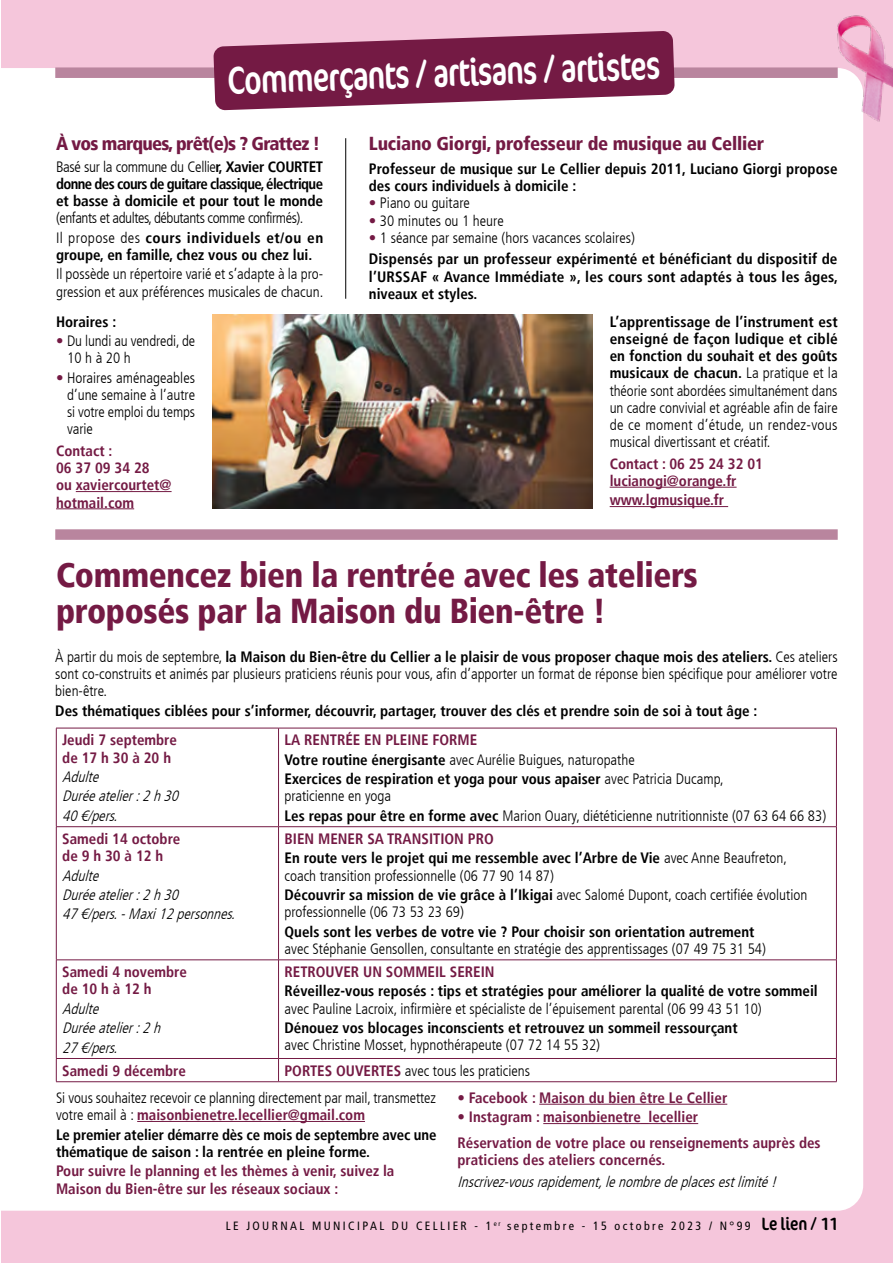
<style>
.page{position:relative;width:893px;height:1263px;background:#fff}
.page>*{position:absolute;margin:0;border:0;box-sizing:border-box;transform-origin:0 0}
.t1{font:condensed 39px "Cocon Pro";color:#fff;scale:.9 1}
.t2{font:900 condensed 34.5px/36px "Frutiger LT";letter-spacing:-.01em;color:#741a44}
.t3{font:900 condensed 18.75px "Frutiger LT";letter-spacing:-.01em;color:#741a44}
.t4{font:900 condensed 18.75px "Frutiger LT";letter-spacing:-.04em;color:#741a44}
.t5{font:300 condensed 15px/17.2px "Frutiger LT";color:#000}
.t6{font:700 condensed 15px/17.2px "Frutiger LT";color:#000}
.t7{font:700 condensed 15px/17.2px "Frutiger LT";color:#741a44}
.t8{font:italic 300 condensed 15px/19.4px "Frutiger LT";color:#000}
.t9{font:300 condensed 15px/19.4px "Frutiger LT";letter-spacing:-.03em;color:#000}
.t10{font:condensed 12px "Frutiger LT";letter-spacing:.2em;color:#000}
.s1{color:#741a44}
.s2{font-weight:300;color:#741a44}
.s3{font-weight:300}
.s4{font-weight:700}
.s5{font-weight:700;color:#741a44}
.s6{font-family:"Cocon Pro";font-size:18px}
</style>
<div class="page">
<div style="left:1px;top:0;width:892px;height:1263px;background:#f5c6db"></div>
<div style="left:1px;top:68px;width:862px;height:1143px;background:#fff"></div>
<hr style="left:76px;top:491px;width:96px;height:1px;background:#741a44">
<hr style="left:56px;top:508px;width:78px;height:1px;background:#741a44">
<div style="left:55px;top:67px;width:783px;height:11px;background:#b9859e"></div>
<div style="left:55px;top:529px;width:783px;height:11px;background:#b9859e"></div>
<svg style="left:213px;top:31px;width:462px;height:79px;background:#8e4165"></svg>
<hr style="left:610px;top:487px;width:127px;height:1px;background:#741a44">
<hr style="left:610px;top:506px;width:118px;height:1px;background:#741a44">
<hr style="left:56px;top:728px;width:223px;height:1px;background:#741a44">
<hr style="left:56px;top:728px;width:1px;height:98px;background:#741a44">
<hr style="left:279px;top:728px;width:558px;height:1px;background:#741a44">
<hr style="left:278px;top:728px;width:1px;height:98px;background:#741a44">
<hr style="left:836px;top:728px;width:1px;height:98px;background:#741a44">
<hr style="left:56px;top:826px;width:223px;height:1px;background:#741a44">
<hr style="left:56px;top:827px;width:1px;height:133px;background:#741a44">
<hr style="left:279px;top:826px;width:558px;height:1px;background:#741a44">
<hr style="left:278px;top:827px;width:1px;height:133px;background:#741a44">
<hr style="left:836px;top:827px;width:1px;height:133px;background:#741a44">
<hr style="left:56px;top:959px;width:223px;height:1px;background:#741a44">
<hr style="left:56px;top:960px;width:1px;height:98px;background:#741a44">
<hr style="left:279px;top:959px;width:558px;height:1px;background:#741a44">
<hr style="left:278px;top:960px;width:1px;height:98px;background:#741a44">
<hr style="left:836px;top:960px;width:1px;height:98px;background:#741a44">
<hr style="left:56px;top:1058px;width:223px;height:1px;background:#741a44">
<svg style="left:56px;top:1059px;width:1px;height:22px"></svg>
<hr style="left:279px;top:1058px;width:558px;height:1px;background:#741a44">
<svg style="left:278px;top:1059px;width:1px;height:22px"></svg>
<svg style="left:836px;top:1059px;width:1px;height:22px"></svg>
<hr style="left:56px;top:1081px;width:223px;height:1px;background:#741a44">
<hr style="left:279px;top:1081px;width:558px;height:1px;background:#741a44">
<hr style="left:137px;top:1121px;width:228px;height:1px;background:#741a44">
<hr style="left:539px;top:1104px;width:188px;height:1px;background:#741a44">
<hr style="left:543px;top:1123px;width:155px;height:1px;background:#741a44">
<img style="left:212px;top:315px;width:381px;height:194px">
<hr style="left:345px;top:138px;width:1px;height:161px;background:#000">
<img style="left:835px;top:15px;width:58px;height:109px">
<h1 class="t1" style="left:227px;top:54px;width:482px;rotate:-2deg">Commerçants / artisans / artistes</h1>
<p class="t3" style="left:369px;top:132px;width:397px">Luciano Giorgi, professeur de musique au Cellier</p>
<p class="t6" style="left:369px;top:160px;width:470px">Professeur de musique sur Le Cellier depuis 2011, Luciano Giorgi propose des cours individuels à domicile :</p>
<p class="t5" style="left:369px;top:195px;width:103px"><span class="s1">•</span> Piano ou guitare</p>
<p class="t5" style="left:369px;top:212px;width:136px"><span class="s1">•</span> 30 minutes ou 1 heure</p>
<p class="t6" style="left:369px;top:227px;width:470px;line-height:21.5px"><span class="s2">•</span> <span class="s3">1 séance par semaine (hors vacances scolaires)<br></span>Dispensés par un professeur expérimenté et bénéficiant du dispositif de</p>
<p class="t6" style="left:369px;top:268px;width:471px">l’URSSAF « Avance Immédiate », les cours sont adaptés à tous les âges, niveaux et styles.</p>
<p class="t5" style="left:610px;top:313px;width:230px;text-align:justify"><span class="s4">L’apprentissage de l’instrument est enseigné de façon ludique et ciblé en fonction du souhait et des goûts musicaux de chacun.</span> La pratique et la théorie sont abordées simultanément dans un cadre convivial et agréable afin de faire de ce moment d’étude, un rendez-vous musical divertissant et créatif.</p>
<p class="t7" style="left:610px;top:455px;width:155px">Contact : 06 25 24 32 01 lucianogi@orange.fr</p>
<p class="t7" style="left:610px;top:492px;width:116px">www.lgmusique.fr</p>
<p class="t4" style="left:56px;top:132px;width:265px">À vos marques, prêt(e)s ? Grattez !</p>
<p class="t6" style="left:56px;top:158px;width:269px;text-align:justify"><span class="s3">Basé sur la commune du Cellie</span>r, Xavier COURTET donne des cours de guitare classique, électrique et basse à domicile et pour tout le monde</p>
<p class="t9" style="left:56px;top:209px;width:269px">(enfants et adultes, débutants comme confirmés).<br>Il propose des <span class="s4">cours individuels et/ou en</span></p>
<p class="t6" style="left:56px;top:246px;width:258px">groupe, en famille, chez vous ou chez lui.</p>
<p class="t5" style="left:56px;top:266px;width:269px">Il possède un répertoire varié et s’adapte à la pro&shy;gression et aux préférences musicales de chacun.</p>
<p class="t6" style="left:56px;top:313px;width:62px">Horaires :</p>
<p class="t5" style="left:67px;top:332px;width:129px;text-indent:-11px"><span class="s1">•</span> Du lundi au vendredi, de<br>10 h à 20 h</p>
<p class="t5" style="left:67px;top:369px;width:129px;text-align:justify;text-indent:-11px"><span class="s1">•</span> Horaires aménageables d’une semaine à l’autre si votre emploi du temps varie</p>
<p class="t7" style="left:56px;top:442px;width:117px">Contact :<br>06 37 09 34 28<br>ou xaviercourtet@ hotmail.com</p>
<h2 class="t2" style="left:56px;top:557px;width:643px">Commencez bien la rentrée avec les ateliers proposés par la Maison du Bien-être !</h2>
<p class="t5" style="left:55px;top:648px;width:784px;text-align:justify">À partir du mois de septembre, <span class="s4">la Maison du Bien-être du Cellier a le plaisir de vous proposer chaque mois des ateliers.</span> Ces ateliers sont co-construits et animés par plusieurs praticiens réunis pour vous, afin d’apporter un format de réponse bien spécifique pour améliorer votre bien-être.</p>
<p class="t6" style="left:55px;top:702px;width:704px">Des thématiques ciblées pour s’informer, découvrir, partager, trouver des clés et prendre soin de soi à tout âge :</p>
<p class="t7" style="left:62px;top:731px;width:116px">Jeudi 7 septembre de 17 h 30 à 20 h</p>
<p class="t8" style="left:62px;top:767px;width:122px">Adulte<br>Duréeatelier :2h30<br>40€/pers.</p>
<p class="t7" style="left:62px;top:830px;width:119px">Samedi 14 octobre de 9 h 30 à 12 h</p>
<p class="t8" style="left:62px;top:866px;width:179px">Adulte<br>Duréeatelier :2h30<br>47€/pers.-Maxi12personnes.</p>
<p class="t7" style="left:62px;top:963px;width:126px">Samedi 4 novembre de 10 h à 12 h</p>
<p class="t8" style="left:62px;top:999px;width:104px">Adulte<br>Duréeatelier :2h<br>27€/pers.</p>
<p class="t6" style="left:285px;top:730px;width:441px;line-height:19.4px"><span class="s1">LA RENTRÉE EN PLEINE FORME<br></span>Votre routine énergisante <span class="s3">avec Aurélie Buigues, naturopathe<br></span>Exercices de respiration et yoga pour vous apaiser <span class="s3">avec Patricia Ducamp,</span></p>
<p class="t5" style="left:285px;top:787px;width:543px;line-height:19.4px">praticienne en yoga<br><span class="s4">Les repas pour être en forme avec</span> Marion Ouary, diététicienne nutritionniste (07 63 64 66 83)</p>
<p class="t6" style="left:285px;top:829px;width:504px;line-height:19.4px"><span class="s1">BIEN MENER SA TRANSITION PRO<br></span>En route vers le projet qui me ressemble avec l’Arbre de Vie <span class="s3">avec Anne Beaufreton,</span></p>
<p class="t5" style="left:285px;top:866px;width:524px;line-height:19.4px">coach transition professionnelle (06 77 90 14 87)<br><span class="s4">Découvrir sa mission de vie grâce à l’Ikigai</span> avec Salomé Dupont, coach certifiée évolution</p>
<p class="t5" style="left:285px;top:904px;width:181px">professionnelle (06 73 53 23 69)</p>
<p class="t6" style="left:285px;top:923px;width:471px">Quels sont les verbes de votre vie ? Pour choisir son orientation autrement</p>
<p class="t5" style="left:285px;top:940px;width:483px">avec Stéphanie Gensollen, consultante en stratégie des apprentissages (07 49 75 31 54)</p>
<p class="t7" style="left:285px;top:963px;width:212px">RETROUVER UN SOMMEIL SEREIN</p>
<p class="t6" style="left:285px;top:983px;width:535px">Réveillez-vous reposés : tips et stratégies pour améliorer la qualité de votre sommeil</p>
<p class="t5" style="left:285px;top:1000px;width:479px">avec Pauline Lacroix, infirmière et spécialiste de l’épuisement parental (06 99 43 51 10)</p>
<p class="t6" style="left:285px;top:1019px;width:455px">Dénouez vos blocages inconscients et retrouvez un sommeil ressourçant</p>
<p class="t5" style="left:285px;top:1037px;width:317px">avec Christine Mosset, hypnothérapeute (07 72 14 55 32)</p>
<p class="t7" style="left:62px;top:1062px;width:125px">Samedi 9 décembre</p>
<p class="t5" style="left:285px;top:1062px;width:247px"><span class="s5">PORTES OUVERTES</span> avec tous les praticiens</p>
<p class="t5" style="left:56px;top:1089px;width:381px">Si vous souhaitez recevoir ce planning directement par mail, transmettez votre email à : <span class="s5">maisonbienetre.lecellier@gmail.com</span></p>
<p class="t6" style="left:56px;top:1126px;width:382px">Le premier atelier démarre dès ce mois de septembre avec une thématique de saison : la rentrée en pleine forme.</p>
<p class="t7" style="left:56px;top:1162px;width:340px">Pour suivre le planning et les thèmes à venir, suivez la<br>Maison du Bien-être sur les réseaux sociaux :</p>
<p class="t7" style="left:457px;top:1089px;width:271px">• Facebook : Maison du bien être Le Cellier</p>
<p class="t7" style="left:457px;top:1104px;width:365px;line-height:25.8px">• Instagram : maisonbienetre_lecellier<br>Réservation de votre place ou renseignements auprès des</p>
<p class="t7" style="left:457px;top:1152px;width:209px">praticiens des ateliers concernés.</p>
<p class="t8" style="left:457px;top:1172px;width:325px">Inscrivez-vousrapidement,lenombredeplacesestlimité !</p>
<p class="t10" style="left:226px;top:1219px;width:613px">LE JOURNAL MUNICIPAL DU CELLIER - 1 <sup>er</sup> septembre - 15 octobre 2023 / N°99 <span class="s6">Le lien / 11</span></p>
</div>
